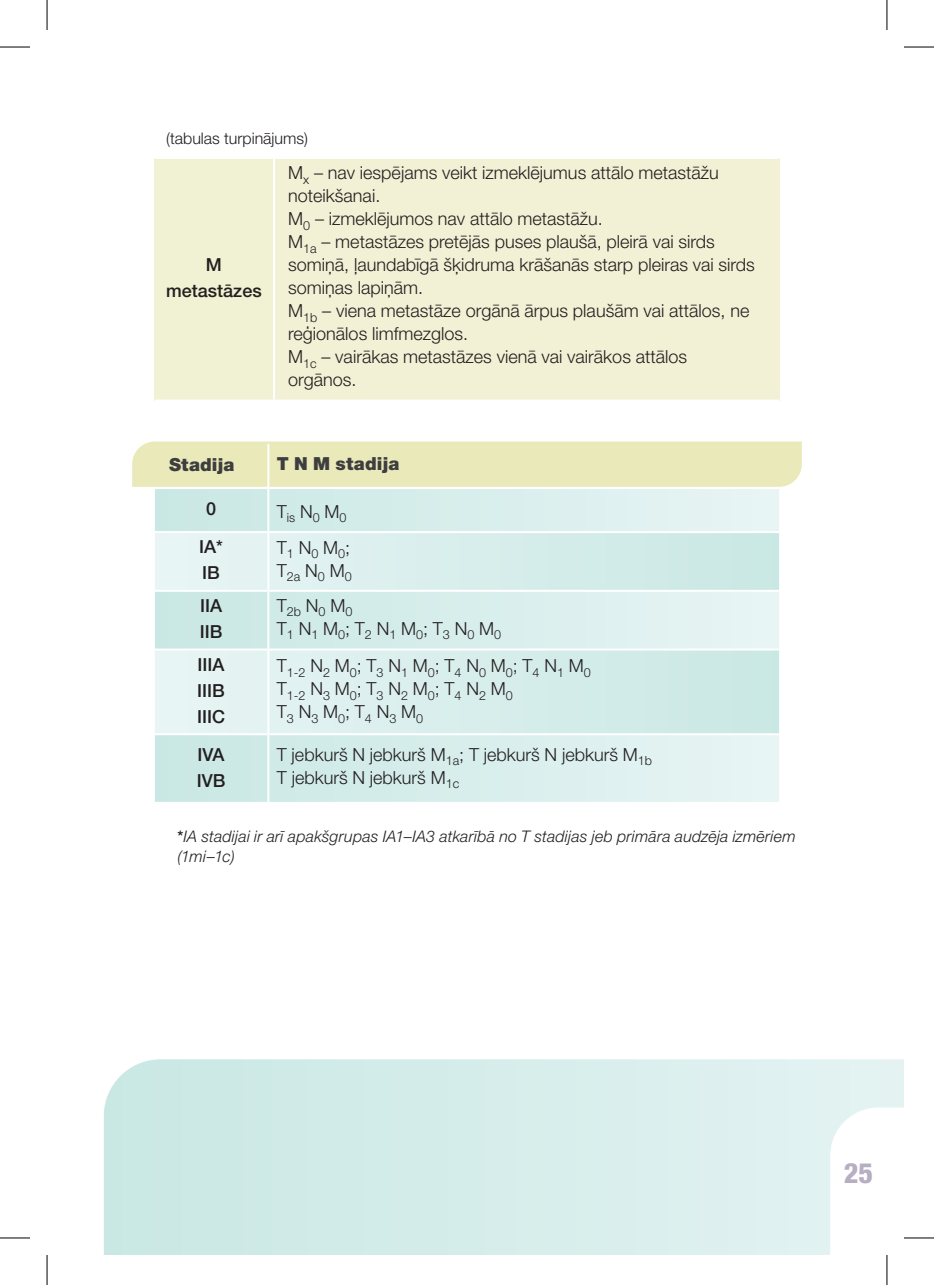
<style>
.page{position:relative;width:934px;height:1285px;background:#fff}
.page>*{position:absolute;margin:0;border:0;box-sizing:border-box;transform-origin:0 0}
.t1{font:800 condensed 28px "Helvetica Neue LT Pro";color:#b7aec3}
.t2{font:300 18px/23px "Helvetica Neue LT Pro";color:#231f20}
.t3{font:500 18px/26px "Helvetica Neue LT Pro";color:#231f20}
.t4{font:900 18px "Helvetica Neue LT Pro";letter-spacing:.01em;color:#3e3e3f}
.t5{font:italic 300 16px/20px "Helvetica Neue LT Pro";letter-spacing:.015em;color:#231f20}
.t6{font:300 16px "Helvetica Neue LT Pro";color:#231f20}
.t7{font:300 12.6px "Helvetica Neue LT Pro";color:#231f20}
.s1{font-weight:500;font-style:normal}
.s2{font-style:normal}
</style>
<div class="page">
<svg style="left:104px;top:1059px;width:799px;height:196px;background:#d5edea"></svg>
<svg style="left:829px;top:1107px;width:74px;height:148px"></svg>
<svg style="left:132px;top:441px;width:669px;height:361px;background:#e1efe3"></svg>
<svg style="left:269px;top:533px;width:509px;height:200px;background:#d7edeb"></svg>
<hr style="left:155px;top:487px;width:112px;height:2px;background:#fff">
<hr style="left:269px;top:487px;width:509px;height:2px;background:#fff">
<hr style="left:155px;top:531px;width:112px;height:2px;background:#fff">
<hr style="left:269px;top:531px;width:509px;height:2px;background:#fff">
<hr style="left:155px;top:590px;width:112px;height:2px;background:#fff">
<hr style="left:269px;top:590px;width:509px;height:2px;background:#fff">
<hr style="left:155px;top:648px;width:112px;height:2px;background:#fff">
<hr style="left:269px;top:648px;width:509px;height:2px;background:#fff">
<hr style="left:155px;top:733px;width:112px;height:2px;background:#fff">
<hr style="left:269px;top:733px;width:509px;height:2px;background:#fff">
<hr style="left:267px;top:444px;width:2px;height:44px;background:#fff">
<hr style="left:267px;top:488px;width:2px;height:44px;background:#fff">
<hr style="left:267px;top:532px;width:2px;height:59px;background:#fff">
<hr style="left:267px;top:591px;width:2px;height:58px;background:#fff">
<hr style="left:267px;top:649px;width:2px;height:85px;background:#fff">
<hr style="left:267px;top:734px;width:2px;height:68px;background:#fff">
<div style="left:155px;top:158px;width:119px;height:242px;background:#f1f1d3"></div>
<div style="left:274px;top:158px;width:504px;height:242px;background:#f2f1d5"></div>
<hr style="left:155px;top:157px;width:119px;height:2px;background:#fff">
<hr style="left:274px;top:157px;width:504px;height:2px;background:#fff">
<hr style="left:155px;top:399px;width:119px;height:2px;background:#fff">
<hr style="left:273px;top:159px;width:2px;height:240px;background:#fff">
<hr style="left:274px;top:399px;width:504px;height:2px;background:#fff">
<hr style="left:0;top:47px;width:30px;height:1px;background:#000">
<hr style="left:903px;top:47px;width:30px;height:1px;background:#000">
<hr style="left:0;top:1237px;width:30px;height:1px;background:#000">
<hr style="left:903px;top:1237px;width:30px;height:1px;background:#000">
<hr style="left:47px;top:0;width:1px;height:30px;background:#000">
<hr style="left:47px;top:1255px;width:1px;height:30px;background:#000">
<hr style="left:886px;top:0;width:1px;height:30px;background:#000">
<hr style="left:886px;top:1255px;width:1px;height:30px;background:#000">
<p class="t6" style="left:166px;top:128px;width:143px">(tabulas turpinājums)</p>
<p class="t3" style="left:166px;top:252px;width:97px;text-align:center">M metastāzes</p>
<p class="t2" style="left:288px;top:161px;width:468px">M<sub>x</sub> – nav iespējams veikt izmeklējumus attālo metastāžu noteikšanai.<br>M<sub>0</sub> – izmeklējumos nav attālo metastāžu.<br>M<sub>1a</sub> – metastāzes pretējās puses plaušā, pleirā vai sirds somiņā, ļaundabīgā šķidruma krāšanās starp pleiras vai sirds somiņas lapiņām.<br>M<sub>1b</sub> – viena metastāze orgānā ārpus plaušām vai attālos, ne reģionālos limfmezglos.<br>M<sub>1c</sub> – vairākas metastāzes vienā vai vairākos attālos orgānos.</p>
<p class="t4" style="left:169px;top:454px;width:67px">Stadija</p>
<p class="t4" style="left:277px;top:452px;width:124px">T N M stadija</p>
<p class="t3" style="left:206px;top:495px;width:12px">0</p>
<p class="t7" style="left:277px;top:510px;width:71px"><sup>T</sup>is <sup>N</sup>0 <sup>M</sup>0</p>
<p class="t3" style="left:199px;top:534px;width:25px">IA*<br>IB</p>
<p class="t2" style="left:277px;top:535px;width:75px">T<sub>1</sub> N<sub>0</sub> M<sub>0</sub>;</p>
<p class="t7" style="left:277px;top:568px;width:76px"><sup>T</sup>2a <sup>N</sup>0 <sup>M</sup>0</p>
<p class="t3" style="left:200px;top:592px;width:24px">IIA<br>IIB</p>
<p class="t7" style="left:277px;top:604px;width:77px"><sup>T</sup>2b <sup>N</sup>0 <sup>M</sup>0</p>
<p class="t2" style="left:277px;top:617px;width:226px">T<sub>1</sub> N<sub>1</sub> M<sub>0</sub>; T<sub>2</sub> N<sub>1</sub> M<sub>0</sub>; T<sub>3</sub> N<sub>0</sub> M<sub>0</sub></p>
<p class="t3" style="left:197px;top:651px;width:30px;text-align:justify">IIIA IIIB IIIC</p>
<p class="t2" style="left:277px;top:654px;width:315px">T<sub>1-2</sub> N<sub>2</sub> M<sub>0</sub>; T<sub>3</sub> N<sub>1</sub> M<sub>0</sub>; T<sub>4</sub> N<sub>0</sub> M<sub>0</sub>; T<sub>4</sub> N<sub>1</sub> M<sub>0<br></sub>T<sub>1-2</sub> N<sub>3</sub> M<sub>0</sub>; T<sub>3</sub> N<sub>2</sub> M<sub>0</sub>; T<sub>4</sub> N<sub>2</sub> M<sub>0<br></sub>T<sub>3</sub> N<sub>3</sub> M<sub>0</sub>; T<sub>4</sub> N<sub>3</sub> M<sub>0</sub></p>
<p class="t3" style="left:197px;top:741px;width:30px">IVA<br>IVB</p>
<p class="t2" style="left:277px;top:742px;width:376px">T jebkurš N jebkurš M<sub>1a</sub>; T jebkurš N jebkurš M<sub>1b<br></sub>T jebkurš N jebkurš M<sub>1c</sub></p>
<p class="t5" style="left:177px;top:826px;width:619px"><span class="s1">*</span>IA stadijai ir arī apakšgrupas IA1<span class="s2">–</span>IA3 atkarībā no T stadijas jeb primāra audzēja izmēriem (1mi<span class="s2">–</span>1c)</p>
<h1 class="t1" style="left:843px;top:1155px;width:31px">25</h1>
</div>
